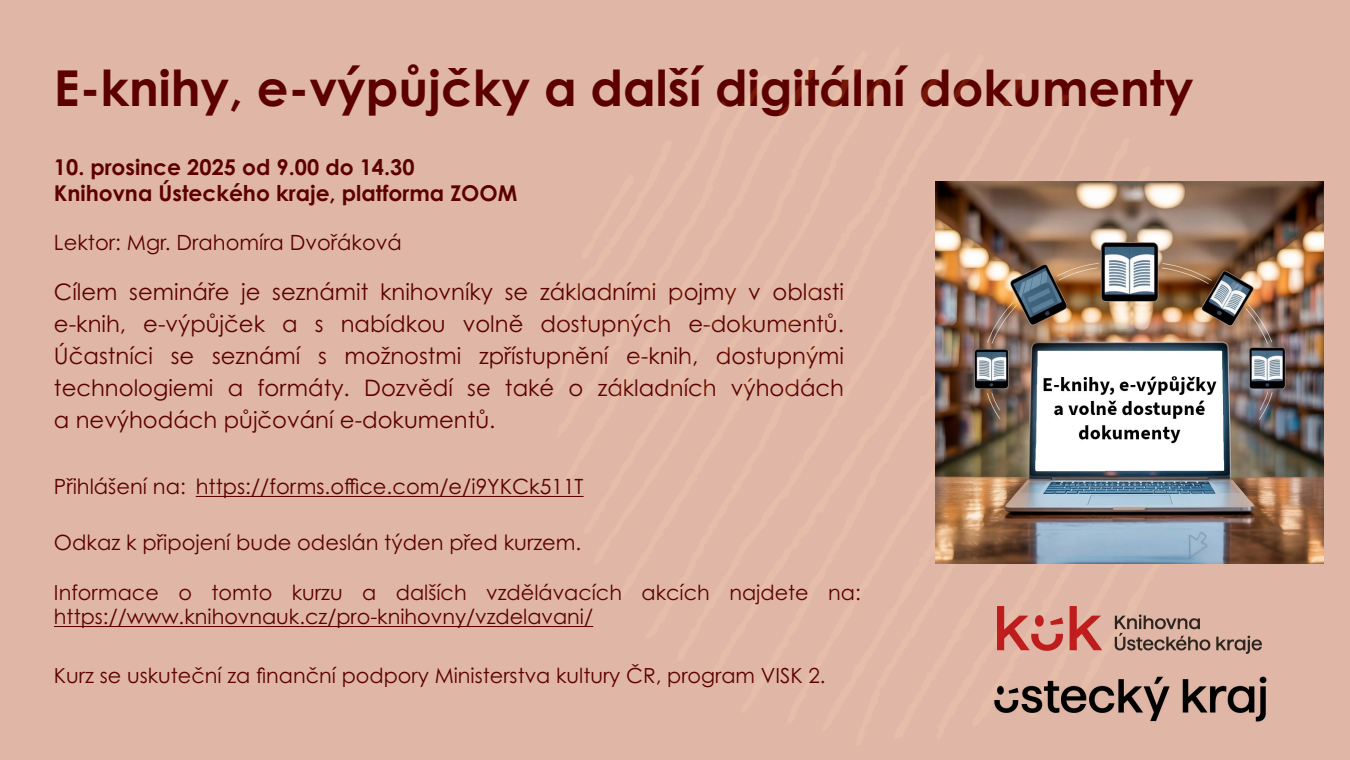
<style>
.page{position:relative;width:1350px;height:760px;background:#fff}
.page>*{position:absolute;margin:0;border:0;box-sizing:border-box;transform-origin:0 0}
.t1{font:700 49.5px "Century Gothic Pro";color:#5c0002}
.t2{font:22.65px/32.1px "Century Gothic Pro";color:#5c0002;text-align:justify}
.t3{font:700 21.75px/26.1px "Century Gothic Pro";color:#5c0002}
.t4{font:21px "Century Gothic Pro";color:#5c0002}
.t5{font:20.7px/24.9px "Century Gothic Pro";color:#5c0002}
</style>
<div class="page">
<div style="left:0;top:0;width:1350px;height:759px;background:#e0b7a6"></div>
<img style="left:997px;top:606px;width:265px;height:47px">
<hr style="left:54px;top:625px;width:539px;height:2px;background:#5c0002">
<img style="left:994px;top:676px;width:273px;height:46px">
<img style="left:936px;top:181px;width:387px;height:382px">
<hr style="left:196px;top:496px;width:388px;height:1px;background:#5c0002">
<h1 class="t1" style="left:54px;top:57px;width:1141px">E-knihy, e-výpůjčky a další digitální dokumenty</h1>
<h1 class="t3" style="left:54px;top:154px;width:465px">10. prosince 2025 od 9.00 do 14.30<br>Knihovna Ústeckého kraje, platforma ZOOM</h1>
<p class="t4" style="left:54px;top:229px;width:349px">Lektor: Mgr. Drahomíra Dvořáková</p>
<p class="t2" style="left:54px;top:275px;width:792px">Cílem semináře je seznámit knihovníky se základními pojmy v oblasti e-knih, e-výpůjček a s nabídkou volně dostupných e-dokumentů.<br>Účastníci se seznámí s možnostmi zpřístupnění e-knih, dostupnými technologiemi a formáty. Dozvědí se také o základních výhodách a nevýhodách půjčování e-dokumentů.</p>
<p class="t4" style="left:54px;top:474px;width:531px">Přihlášení na: https://forms.office.com/e/i9YKCk511T</p>
<p class="t4" style="left:54px;top:530px;width:529px">Odkaz k připojení bude odeslán týden před kurzem.</p>
<p class="t5" style="left:54px;top:579px;width:808px">Informace o tomto kurzu a dalších vzdělávacích akcích najdete na: https://www.knihovnauk.cz/pro-knihovny/vzdelavani/</p>
<p class="t5" style="left:54px;top:662px;width:773px">Kurz se uskuteční za finanční podpory Ministerstva kultury ČR, program VISK 2.</p>
</div>
